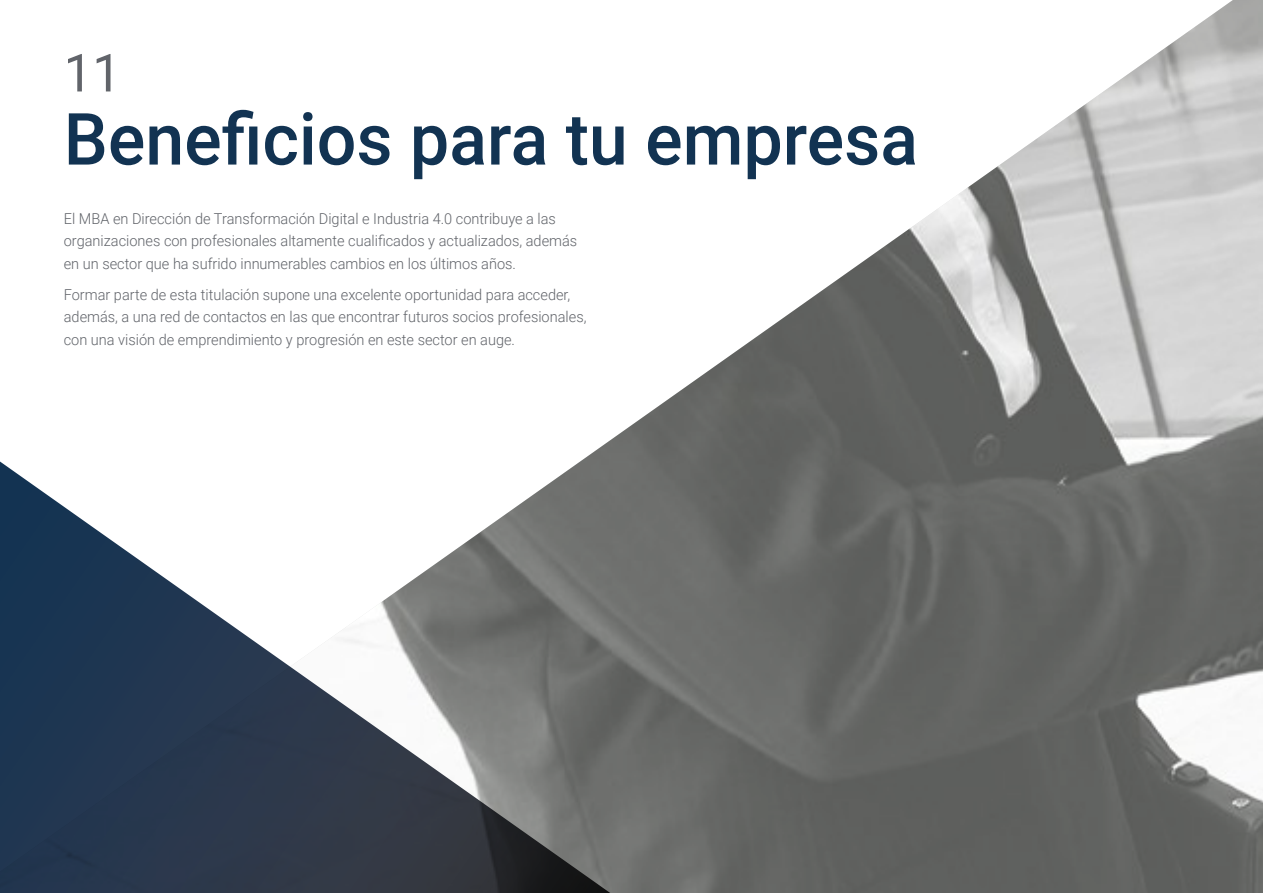
<style>
.page{position:relative;width:1263px;height:893px;background:#fff}
.page>*{position:absolute;margin:0;border:0;box-sizing:border-box;transform-origin:0 0}
.t1{font:500 72px "Roboto";color:#123352}
.t2{font:52.5px "Roboto";color:#61646a}
.t3{font:300 15px/22.5px "Roboto";color:#61646a}
</style>
<div class="page">
<img style="left:602px;top:0;width:661px;height:893px">
<svg style="left:0;top:446px;width:640px;height:447px"></svg>
<h2 class="t2" style="left:64px;top:36px;width:59px">11</h2>
<h1 class="t1" style="left:64px;top:89px;width:856px">Beneficios para tu empresa</h1>
<p class="t3" style="left:64px;top:207px;width:515px">El MBA en Dirección de Transformación Digital e Industria 4.0 contribuye a las organizaciones con profesionales altamente cualificados y actualizados, además en un sector que ha sufrido innumerables cambios en los últimos años.</p>
<p class="t3" style="left:64px;top:283px;width:524px">Formar parte de esta titulación supone una excelente oportunidad para acceder, además, a una red de contactos en las que encontrar futuros socios profesionales, con una visión de emprendimiento y progresión en este sector en auge.</p>
</div>
